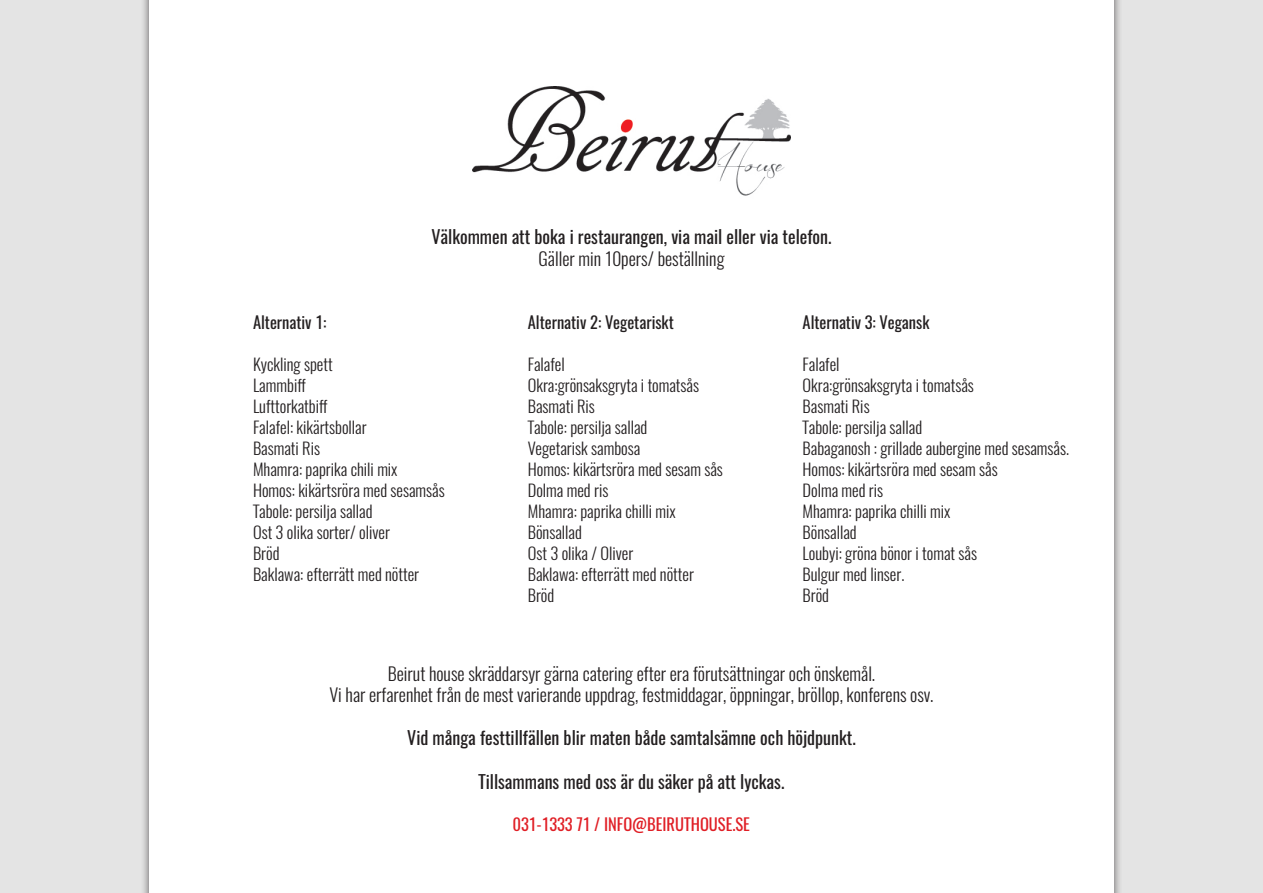
<style>
.page{position:relative;width:1263px;height:893px;background:#e4e4e4}
.page>*{position:absolute;margin:0;border:0;box-sizing:border-box;transform-origin:0 0}
.t1{font:300 18px "Oswald";color:#231f20}
.t2{font:18px "Oswald";color:#231f20}
.t3{font:300 16.5px "Oswald";color:#231f20}
.t4{font:16.5px "Oswald";color:#231f20}
.t5{font:16.5px "Oswald";color:#e01e25}
</style>
<div class="page">
<div style="left:149px;top:0;width:964px;height:893px;background:#fff"></div>
<img style="left:473px;top:86px;width:317px;height:110px">
<p class="t2" style="left:431px;top:221px;width:401px">Välkommen att boka i restaurangen, via mail eller via telefon.</p>
<p class="t1" style="left:539px;top:242px;width:187px">Gäller min 10pers/ beställning</p>
<p class="t4" style="left:253px;top:307px;width:75px">Alternativ 1:</p>
<p class="t3" style="left:253px;top:349px;width:81px">Kyckling spett</p>
<p class="t3" style="left:253px;top:370px;width:54px">Lammbiff</p>
<p class="t3" style="left:253px;top:391px;width:76px">Lufttorkatbiff</p>
<p class="t3" style="left:253px;top:412px;width:115px">Falafel: kikärtsbollar</p>
<p class="t3" style="left:253px;top:433px;width:69px">Basmati Ris</p>
<p class="t3" style="left:253px;top:454px;width:146px">Mhamra: paprika chili mix</p>
<p class="t3" style="left:253px;top:475px;width:193px">Homos: kikärtsröra med sesamsås</p>
<p class="t3" style="left:253px;top:496px;width:121px">Tabole: persilja sallad</p>
<p class="t3" style="left:253px;top:517px;width:138px">Ost 3 olika sorter/ oliver</p>
<p class="t3" style="left:253px;top:538px;width:28px">Bröd</p>
<p class="t3" style="left:253px;top:559px;width:168px">Baklawa: efterrätt med nötter</p>
<p class="t4" style="left:528px;top:307px;width:148px">Alternativ 2: Vegetariskt</p>
<p class="t3" style="left:528px;top:349px;width:38px">Falafel</p>
<p class="t3" style="left:528px;top:370px;width:173px">Okra:grönsaksgryta i tomatsås</p>
<p class="t3" style="left:528px;top:391px;width:69px">Basmati Ris</p>
<p class="t3" style="left:528px;top:412px;width:121px">Tabole: persilja sallad</p>
<p class="t3" style="left:528px;top:433px;width:114px">Vegetarisk sambosa</p>
<p class="t3" style="left:528px;top:454px;width:197px">Homos: kikärtsröra med sesam sås</p>
<p class="t3" style="left:528px;top:475px;width:82px">Dolma med ris</p>
<p class="t3" style="left:528px;top:496px;width:149px">Mhamra: paprika chilli mix</p>
<p class="t3" style="left:528px;top:517px;width:56px">Bönsallad</p>
<p class="t3" style="left:528px;top:538px;width:107px">Ost 3 olika / Oliver</p>
<p class="t3" style="left:528px;top:559px;width:168px">Baklawa: efterrätt med nötter</p>
<p class="t3" style="left:528px;top:580px;width:28px">Bröd</p>
<p class="t4" style="left:802px;top:307px;width:128px">Alternativ 3: Vegansk</p>
<p class="t3" style="left:802px;top:349px;width:38px">Falafel</p>
<p class="t3" style="left:802px;top:370px;width:173px">Okra:grönsaksgryta i tomatsås</p>
<p class="t3" style="left:802px;top:391px;width:69px">Basmati Ris</p>
<p class="t3" style="left:802px;top:412px;width:121px">Tabole: persilja sallad</p>
<p class="t3" style="left:802px;top:433px;width:268px">Babaganosh : grillade aubergine med sesamsås.</p>
<p class="t3" style="left:802px;top:454px;width:197px">Homos: kikärtsröra med sesam sås</p>
<p class="t3" style="left:802px;top:475px;width:82px">Dolma med ris</p>
<p class="t3" style="left:802px;top:496px;width:149px">Mhamra: paprika chilli mix</p>
<p class="t3" style="left:802px;top:517px;width:56px">Bönsallad</p>
<p class="t3" style="left:802px;top:538px;width:176px">Loubyi: gröna bönor i tomat sås</p>
<p class="t3" style="left:802px;top:559px;width:103px">Bulgur med linser.</p>
<p class="t3" style="left:802px;top:580px;width:28px">Bröd</p>
<p class="t1" style="left:388px;top:657px;width:489px">Beirut house skräddarsyr gärna catering efter era förutsättningar och önskemål.</p>
<p class="t1" style="left:329px;top:679px;width:605px">Vi har erfarenhet från de mest varierande uppdrag, festmiddagar, öppningar, bröllop, konferens osv.</p>
<p class="t2" style="left:407px;top:722px;width:450px">Vid många festtillfällen blir maten både samtalsämne och höjdpunkt.</p>
<p class="t2" style="left:479px;top:765px;width:307px">Tillsammans med oss är du säker på att lyckas.</p>
<p class="t5" style="left:513px;top:810px;width:239px">031-1333 71 / INFO@BEIRUTHOUSE.SE</p>
</div>
